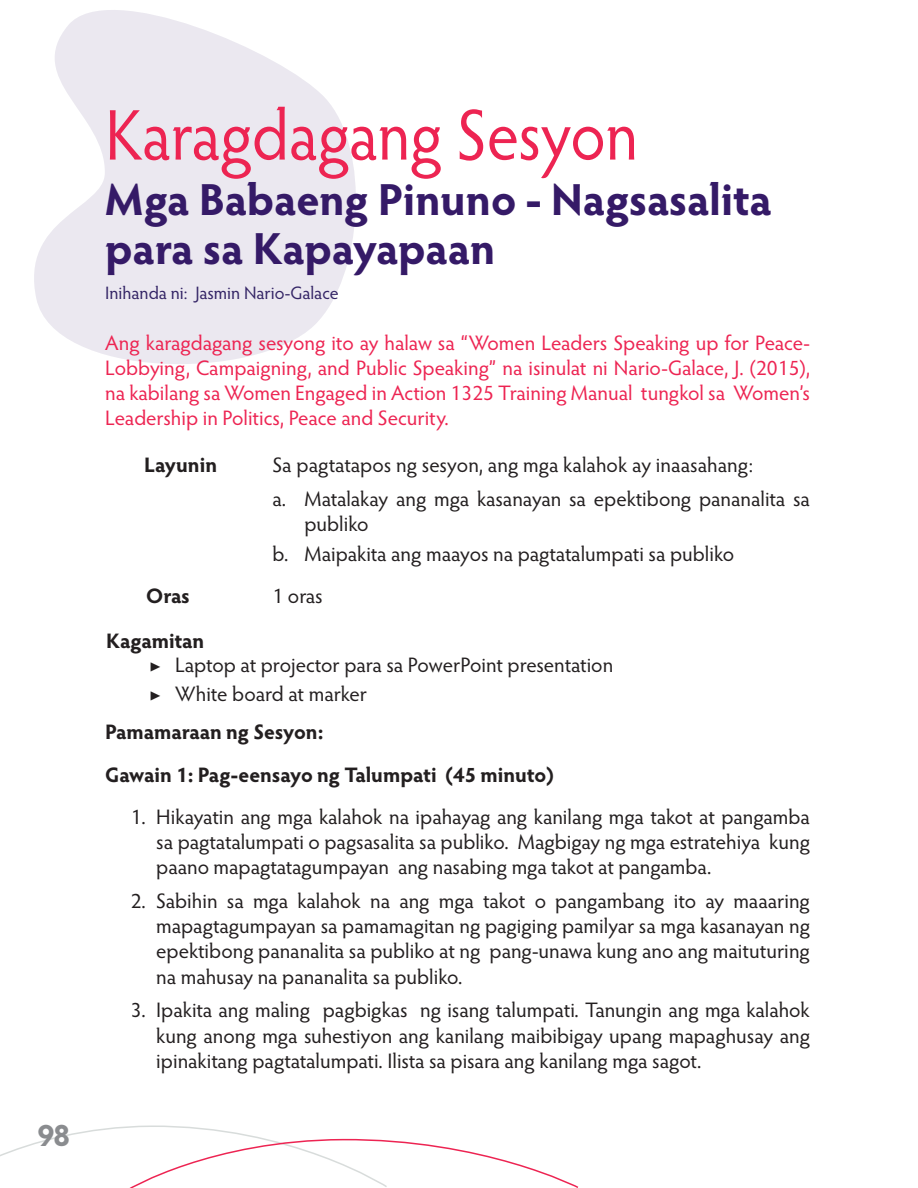
<style>
.page{position:relative;width:918px;height:1188px;background:#fff}
.page>*{position:absolute;margin:0;border:0;box-sizing:border-box;transform-origin:0 0}
.t1{font:72px "Hypatia Sans Pro";letter-spacing:-.005em;color:#ed2452;scale:.9 1}
.Subtitle{font:700 45px/49.5px "Hypatia Sans Pro";letter-spacing:-.005em;color:#351a67}
.t2{font:700 31.5px "Hypatia Sans Pro";color:#8a8c8f}
.NumberedIndent{font:21px/25.2px "Hypatia Sans Pro";color:#231f20;text-align:justify}
.Body_Text_Regular1{font:21px/25.2px "Hypatia Sans Pro";color:#ed2452;text-align:justify}
.BodyBOLD{font:700 21px "Hypatia Sans Pro";letter-spacing:-.005em;color:#231f20}
.Body_Text_Regular1-2{font:21px "Hypatia Sans Pro";color:#231f20}
.Body_Text_BOLD{font:700 21px "Hypatia Sans Pro";letter-spacing:-.01em;color:#231f20}
.Footnotes{font:18px "Hypatia Sans Pro";letter-spacing:-.005em;color:#342566}
</style>
<div class="page">
<svg style="left:34px;top:10px;width:322px;height:354px;fill:#ebe8f0"></svg>
<svg style="left:0;top:1125px;width:579px;height:63px"></svg>
<h3 class="t2" style="left:38px;top:1112px;width:34px">98</h3>
<p class="t1" style="left:105px;top:87px;width:594px">Karagdagang Sesyon</p>
<p class="Subtitle" style="left:105px;top:172px;width:668px">Mga Babaeng Pinuno - Nagsasalita para sa Kapayapaan</p>
<p class="Footnotes" style="left:105px;top:281px;width:235px">Inihanda ni: Jasmin Nario-Galace</p>
<p class="Body_Text_Regular1" style="left:105px;top:329px;width:706px">Ang karagdagang sesyong ito ay halaw sa “Women Leaders Speaking up for Peace-Lobbying, Campaigning, and Public Speaking” na isinulat ni Nario-Galace, J. (2015), na kabilang sa Women Engaged in Action 1325 Training Manual tungkol sa Women’s Leadership in Politics, Peace and Security.</p>
<p class="Body_Text_Regular1-2" style="left:273px;top:451px;width:482px">Sa pagtatapos ng sesyon, ang mga kalahok ay inaasahang:</p>
<p class="NumberedIndent" style="left:304px;top:486px;width:507px;text-indent:-32px">a. Matalakay ang mga kasanayan sa epektibong pananalita sa publiko</p>
<p class="NumberedIndent" style="left:273px;top:540px;width:463px">b. Maipakita ang maayos na pagtatalumpati sa publiko</p>
<p class="Body_Text_Regular1-2" style="left:273px;top:582px;width:52px">1 oras</p>
<p class="BodyBOLD" style="left:144px;top:450px;width:74px">Layunin</p>
<p class="Body_Text_BOLD" style="left:146px;top:581px;width:45px">Oras</p>
<p class="Body_Text_BOLD" style="left:106px;top:625px;width:99px">Kagamitan</p>
<p class="NumberedIndent" style="left:150px;top:651px;width:465px">▶ Laptop at projector para sa PowerPoint presentation</p>
<p class="NumberedIndent" style="left:150px;top:681px;width:219px">▶ White board at marker</p>
<p class="BodyBOLD" style="left:105px;top:717px;width:220px">Pamamaraan ng Sesyon:</p>
<p class="BodyBOLD" style="left:105px;top:760px;width:450px">Gawain 1: Pag-eensayo ng Talumpati (45 minuto)</p>
<p class="NumberedIndent" style="left:156px;top:803px;width:655px;text-indent:-26px">1. Hikayatin ang mga kalahok na ipahayag ang kanilang mga takot at pangamba sa pagtatalumpati o pagsasalita sa publiko. Magbigay ng mga estratehiya kung paano mapagtatagumpayan ang nasabing mga takot at pangamba.</p>
<p class="NumberedIndent" style="left:156px;top:888px;width:655px;text-indent:-26px">2. Sabihin sa mga kalahok na ang mga takot o pangambang ito ay maaaring mapagtagumpayan sa pamamagitan ng pagiging pamilyar sa mga kasanayan ng epektibong pananalita sa publiko at ng pang-unawa kung ano ang maituturing na mahusay na pananalita sa publiko.</p>
<p class="NumberedIndent" style="left:156px;top:997px;width:655px;text-indent:-26px">3. Ipakita ang maling pagbigkas ng isang talumpati. Tanungin ang mga kalahok kung anong mga suhestiyon ang kanilang maibibigay upang mapaghusay ang ipinakitang pagtatalumpati. Ilista sa pisara ang kanilang mga sagot.</p>
</div>
